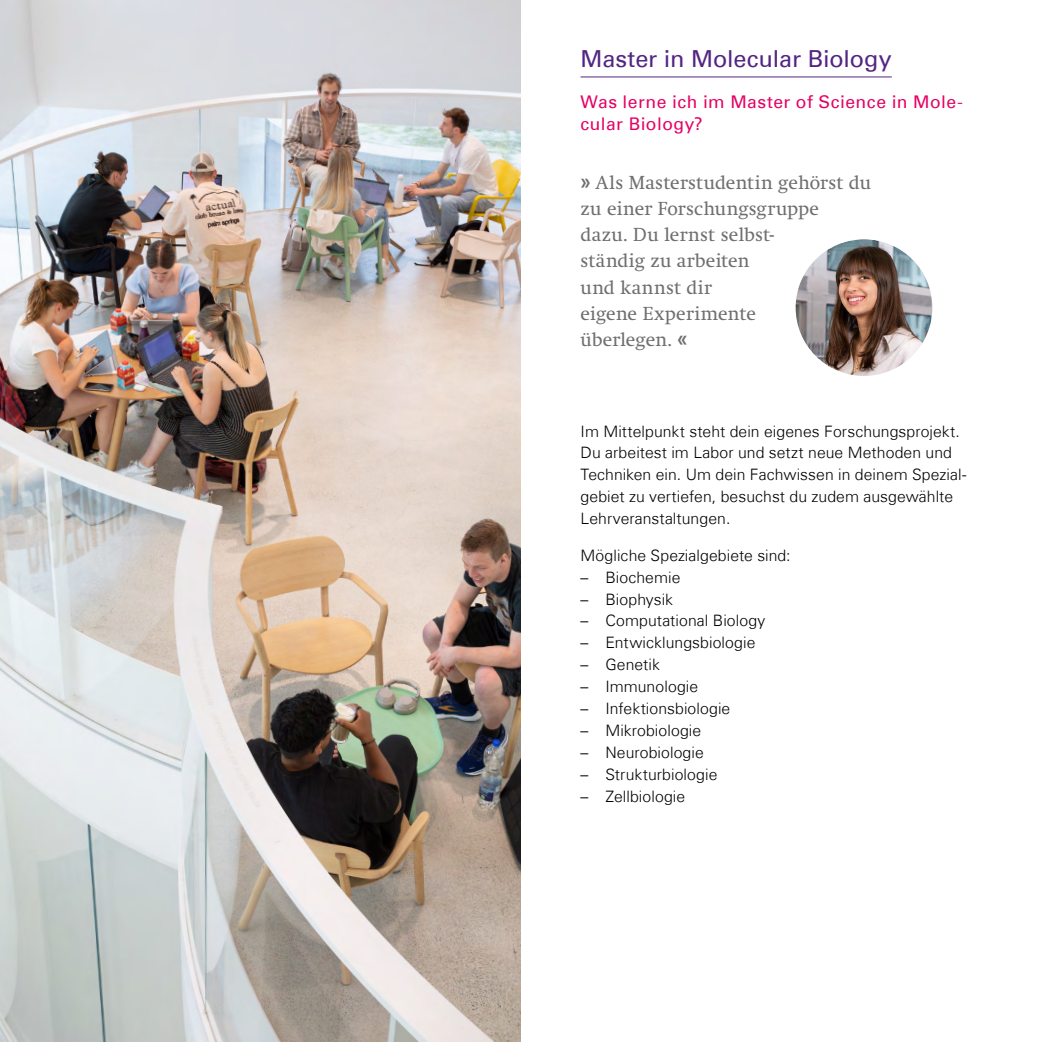
<style>
.page{position:relative;width:1042px;height:1042px;background:#fff}
.page>*{position:absolute;margin:0;border:0;box-sizing:border-box;transform-origin:0 0}
.t1{font:23.45px "Univers Com 55 Roman";letter-spacing:-.005em;color:#522583}
.t2{font:19.25px/26.2px "Swift Neue LT Pro";letter-spacing:.01em;color:#6f6f6f}
.t3{font:17.5px/21.9px "Univers Com 55 Roman";letter-spacing:.03em;color:#e60064}
.t4{font:300 15.75px/21.9px "Univers Com 45";letter-spacing:.005em;color:#000}
.s1{font-weight:700;font-size:22.75px}
</style>
<div class="page">
<img style="left:0;top:0;width:521px;height:1042px">
<hr style="left:580px;top:77px;width:312px;height:1px;background:#522583">
<img style="left:795px;top:239px;width:137px;height:137px;border-radius:68px">
<h1 class="t1" style="left:580px;top:44px;width:313px">Master in Molecular Biology</h1>
<p class="t3" style="left:580px;top:91px;width:384px">Was lerne ich im Master of Science in Mole&shy;cular Biology?</p>
<p class="t2" style="left:580px;top:169px;width:292px"><span class="s1">»</span> Als Masterstudentin gehörst du zu einer Forschungsgruppe dazu. Du lernst selbst-<br>ständig zu arbeiten<br>und kannst dir<br>eigene Experimente<br>überlegen. <span class="s1">«</span></p>
<p class="t4" style="left:580px;top:420px;width:387px">Im Mittelpunkt steht dein eigenes Forschungsprojekt.<br>Du arbeitest im Labor und setzt neue Methoden und Techniken ein. Um dein Fachwissen in deinem Spezial&shy;gebiet zu vertiefen, besuchst du zudem ausgewählte Lehrveranstaltungen.</p>
<p class="t4" style="left:580px;top:544px;width:212px">Mögliche Spezialgebiete sind:</p>
<p class="t4" style="left:580px;top:566px;width:101px">– Biochemie</p>
<p class="t4" style="left:580px;top:588px;width:94px">– Biophysik</p>
<p class="t4" style="left:580px;top:610px;width:186px">– Computational Biology</p>
<p class="t4" style="left:580px;top:632px;width:176px">– Entwicklungsbiologie</p>
<p class="t4" style="left:580px;top:654px;width:81px">– Genetik</p>
<p class="t4" style="left:580px;top:675px;width:119px">– Immunologie</p>
<p class="t4" style="left:580px;top:697px;width:151px">– Infektionsbiologie</p>
<p class="t4" style="left:580px;top:719px;width:122px">– Mikrobiologie</p>
<p class="t4" style="left:580px;top:741px;width:125px">– Neurobiologie</p>
<p class="t4" style="left:580px;top:763px;width:138px">– Strukturbiologie</p>
<p class="t4" style="left:580px;top:785px;width:106px">– Zellbiologie</p>
</div>
